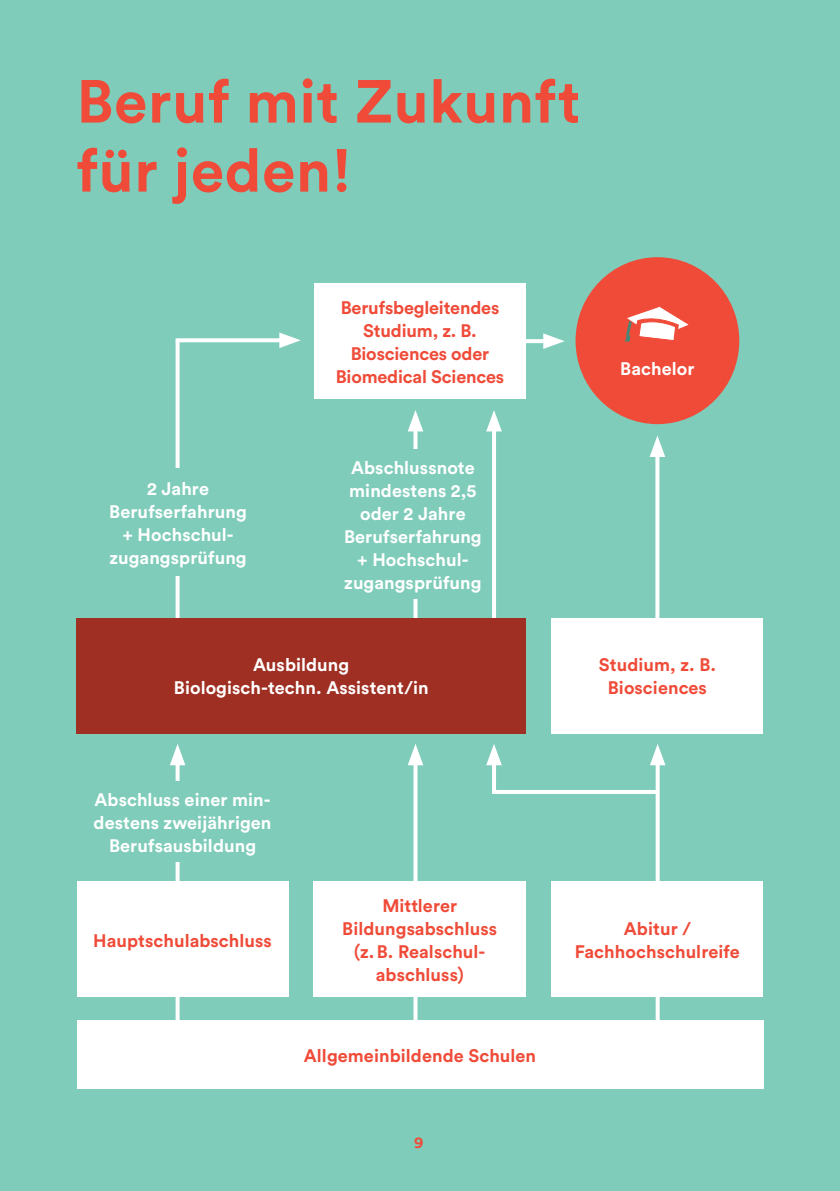
<style>
.page{position:relative;width:840px;height:1191px;background:#fff}
.page>*{position:absolute;margin:0;border:0;box-sizing:border-box;transform-origin:0 0}
.t1{font:700 60px/69px "Circular Std";letter-spacing:.01em;color:#ef4b38}
.t2{font:700 18px/23px "Circular Std";letter-spacing:.005em;color:#fff;text-align:center}
.t3{font:700 18px/23px "Circular Std";letter-spacing:.005em;color:#ef4b38;text-align:center}
.t4{font:700 16px "Circular Std";color:#ef4b38}
</style>
<div class="page">
<div style="left:0;top:0;width:839px;height:1191px;background:#7fccba"></div>
<div style="left:314px;top:284px;width:211px;height:115px;background:#fff"></div>
<div style="left:77px;top:1020px;width:686px;height:69px;background:#fff"></div>
<svg style="left:413px;top:765px;width:4px;height:255px"></svg>
<svg style="left:408px;top:744px;width:15px;height:21px"></svg>
<svg style="left:655px;top:796px;width:4px;height:224px"></svg>
<svg style="left:486px;top:744px;width:179px;height:52px"></svg>
<svg style="left:413px;top:431px;width:4px;height:187px"></svg>
<svg style="left:408px;top:410px;width:15px;height:21px"></svg>
<svg style="left:491px;top:431px;width:4px;height:187px"></svg>
<svg style="left:486px;top:410px;width:15px;height:21px"></svg>
<svg style="left:655px;top:457px;width:4px;height:161px"></svg>
<svg style="left:649px;top:435px;width:15px;height:22px"></svg>
<div style="left:575px;top:257px;width:163px;height:167px;background:#ef4b38;border-radius:50%"></div>
<svg style="left:624px;top:307px;width:65px;height:35px"></svg>
<div style="left:313px;top:882px;width:212px;height:115px;background:#fff"></div>
<div style="left:551px;top:882px;width:211px;height:115px;background:#fff"></div>
<hr style="left:503px;top:339px;width:47px;height:4px;background:#fff">
<svg style="left:543px;top:333px;width:21px;height:16px"></svg>
<div style="left:334px;top:449px;width:156px;height:149px;background:#7fccba"></div>
<svg style="left:175px;top:765px;width:4px;height:255px"></svg>
<svg style="left:170px;top:744px;width:15px;height:21px"></svg>
<div style="left:77px;top:882px;width:211px;height:115px;background:#fff"></div>
<div style="left:77px;top:781px;width:211px;height:81px;background:#7fccba"></div>
<div style="left:551px;top:618px;width:212px;height:115px;background:#fff"></div>
<svg style="left:175px;top:342px;width:4px;height:276px"></svg>
<div style="left:77px;top:618px;width:448px;height:115px;background:#9f2f23"></div>
<svg style="left:175px;top:338px;width:104px;height:4px"></svg>
<svg style="left:279px;top:332px;width:21px;height:16px"></svg>
<div style="left:100px;top:468px;width:156px;height:107px;background:#7fccba"></div>
<h1 class="t1" style="left:77px;top:66px;width:505px">Beruf mit Zukunft für jeden!</h1>
<p class="t2" style="left:109px;top:477px;width:139px">2 Jahre<br>Berufserfahrung + Hochschul&shy;zugangsprüfung</p>
<p class="t3" style="left:335px;top:296px;width:170px">Berufsbegleitendes<br>Studium, z. B.<br>Biosciences oder<br>Biomedical Sciences</p>
<p class="t2" style="left:344px;top:455px;width:139px">Abschlussnote mindestens 2,5 oder 2 Jahre<br>Berufserfahrung + Hochschul&shy;zugangsprüfung</p>
<p class="t2" style="left:174px;top:653px;width:256px">Ausbildung<br>Biologisch-techn. Assistent/in</p>
<p class="t2" style="left:94px;top:788px;width:179px">Abschluss einer min&shy;destens zweijährigen<br>Berufsausbildung</p>
<p class="t2" style="left:620px;top:357px;width:76px">Bachelor</p>
<p class="t3" style="left:598px;top:653px;width:119px">Studium, z. B.<br>Biosciences</p>
<p class="t3" style="left:93px;top:928px;width:180px">Hauptschulabschluss</p>
<p class="t3" style="left:342px;top:894px;width:156px">Mittlerer<br>Bildungsabschluss (z. B. Realschul&shy;abschluss)</p>
<p class="t3" style="left:303px;top:1043px;width:234px">Allgemeinbildende Schulen</p>
<p class="t4" style="left:414px;top:1132px;width:11px">9</p>
<p class="t3" style="left:574px;top:917px;width:166px">Abitur /<br>Fachhochschulreife</p>
</div>
